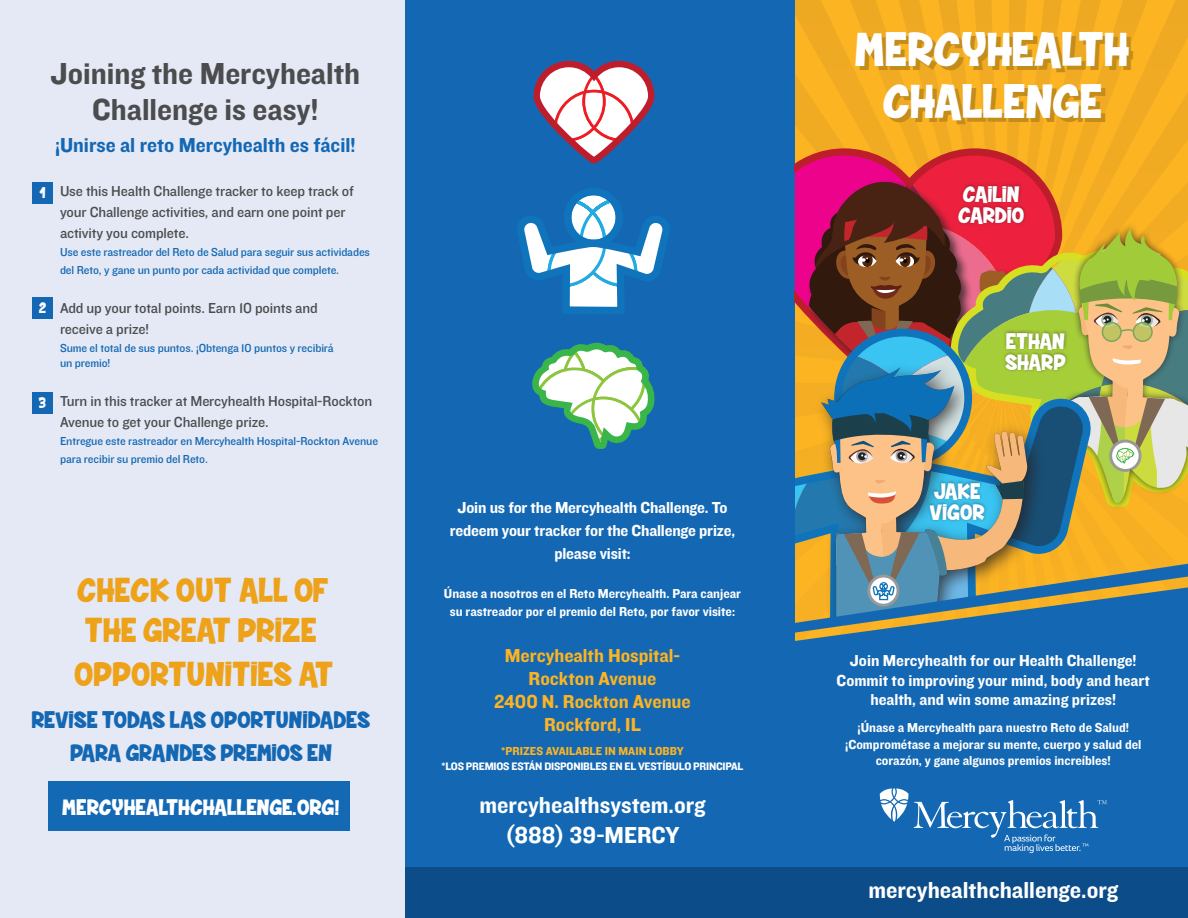
<style>
.page{position:relative;width:1188px;height:918px;background:#fff}
.page>*{position:absolute;margin:0;border:0;box-sizing:border-box;transform-origin:0 0}
.t1{font:48.3px/51.9px "Skater Girls Rock";color:#fff;text-align:center}
.t2{font:34.5px/40.5px "Skater Girls Rock";color:#eda21a}
.t3{font:31.5px/36px "Knockout HTF51 Middleweight";color:#4b4c4d;text-align:center}
.t4{font:24px/30px "Knockout HTF51 Middleweight";color:#fff;text-align:center}
.t5{font:24px/33px "Skater Girls Rock";color:#1468b3;text-align:center}
.t6{font:22.5px/21px "Skater Girls Rock";color:#fff}
.t7{font:21px "Knockout HTF51 Middleweight";color:#1468b3}
.t8{font:19.5px/23.1px "Knockout HTF51 Middleweight";color:#fcb423;text-align:center}
.t9{font:17.85px "Skater Girls Rock";color:#fff}
.t10{font:16.5px/19.5px "Knockout HTF51 Middleweight";color:#fff;text-align:center}
.t11{font:15px/21px "Knockout HTF31 Junior Middlewt";letter-spacing:-.01em;color:#4b4c4d}
.t12{font:13.5px/16.5px "Knockout HTF51 Middleweight";color:#fff;text-align:center}
.t13{font:12px/18px "Knockout HTF31 Junior Middlewt";letter-spacing:-.01em;color:#1468b3}
.t14{font:12px "Knockout HTF51 Middleweight";color:#fcb423}
.t15{font:11.25px "Knockout HTF51 Middleweight";letter-spacing:-.02em;color:#fff}
</style>
<div class="page">
<div style="left:406px;top:0;width:391px;height:918px;background:#1468b3"></div>
<div style="left:0;top:0;width:405px;height:918px;background:#e4e9f5"></div>
<svg style="left:795px;top:0;width:211px;height:148px;background:#f5ae23"></svg>
<svg style="left:1006px;top:0;width:182px;height:152px;background:#f5ae23"></svg>
<div style="left:795px;top:633px;width:393px;height:234px;background:#1468b3"></div>
<svg style="left:880px;top:788px;width:28px;height:34px"></svg>
<svg style="left:914px;top:800px;width:193px;height:53px;background:#377ebe"></svg>
<svg style="left:794px;top:152px;width:394px;height:481px;background:#9c8661"></svg>
<div style="left:406px;top:867px;width:782px;height:51px;background:#0c4c88"></div>
<div style="left:33px;top:182px;width:20px;height:21px;background:#1468b3"></div>
<div style="left:33px;top:298px;width:20px;height:21px;background:#1468b3"></div>
<div style="left:33px;top:392px;width:20px;height:22px;background:#1468b3"></div>
<svg style="left:534px;top:61px;width:120px;height:103px"></svg>
<svg style="left:533px;top:342px;width:122px;height:107px"></svg>
<div style="left:564px;top:188px;width:59px;height:59px;border:7px solid #1074bc;border-radius:50%"></div>
<svg style="left:517px;top:192px;width:151px;height:122px"></svg>
<div style="left:927px;top:479px;width:61px;height:44px;background:#231f20;opacity:.39"></div>
<div style="left:1002px;top:329px;width:67px;height:45px;background:#231f20;opacity:.39"></div>
<div style="left:956px;top:182px;width:71px;height:45px;background:#231f20;opacity:.39"></div>
<div style="left:48px;top:781px;width:302px;height:50px;background:#1469b4"></div>
<h3 class="t3" style="left:51px;top:57px;width:311px">Joining the Mercyhealth<br>Challenge is easy!</h3>
<h3 class="t7" style="left:55px;top:134px;width:302px">¡Unirse al reto Mercyhealth es fácil!</h3>
<p class="t11" style="left:60px;top:181px;width:295px">Use this Health Challenge tracker to keep track of your Challenge activities, and earn one point per activity you complete.</p>
<p class="t13" style="left:60px;top:243px;width:311px">Use este rastreador del Reto de Salud para seguir sus actividades del Reto, y gane un punto por cada actividad que complete.</p>
<p class="t11" style="left:60px;top:298px;width:259px">Add up your total points. Earn 10 points and receive a prize!</p>
<p class="t13" style="left:60px;top:341px;width:275px;line-height:15px">Sume el total de sus puntos. ¡Obtenga 10 puntos y recibirá un premio!</p>
<p class="t11" style="left:60px;top:391px;width:314px">Turn in this tracker at Mercyhealth Hospital-Rockton<br>Avenue to get your Challenge prize.</p>
<p class="t13" style="left:60px;top:432px;width:320px">Entregue este rastreador en Mercyhealth Hospital-Rockton Avenue para recibir su premio del Reto.</p>
<h3 class="t9" style="left:40px;top:182px;width:8px">1</h3>
<h3 class="t9" style="left:39px;top:297px;width:9px">2</h3>
<h3 class="t9" style="left:39px;top:392px;width:9px">3</h3>
<h2 class="t2" style="left:78px;top:571px;width:249px">CHECK OUT ALL OF<br>T HE GREAT PRIZE</h2>
<h2 class="t2" style="left:75px;top:655px;width:255px">OPPORT UNIT IES AT</h2>
<h3 class="t5" style="left:32px;top:704px;width:340px">REVISE T ODAS LAS OPORT UNIDADES<br>PARA GRANDES PREMIOS EN</h3>
<h3 class="t6" style="left:63px;top:797px;width:279px">MERCYHEALT HCHALLENGE.ORG!</h3>
<h3 class="t10" style="left:450px;top:496px;width:287px;line-height:23.1px">Join us for the Mercyhealth Challenge. To redeem your tracker for the Challenge prize, please visit:</h3>
<p class="t12" style="left:444px;top:585px;width:299px;line-height:18px">Únase a nosotros en el Reto Mercyhealth. Para canjear su rastreador por el premio del Reto, por favor visite:</p>
<h3 class="t8" style="left:494px;top:645px;width:198px">Mercyhealth Hospital-<br>Rockton Avenue<br>2400 N. Rockton Avenue<br>Rockford, IL</h3>
<p class="t14" style="left:501px;top:744px;width:184px">*PRIZES AVAILABLE IN MAIN LOBBY</p>
<p class="t15" style="left:442px;top:760px;width:303px">*LOS PREMIOS ESTÁN DISPONIBLES EN EL VESTÍBULO PRINCIPAL</p>
<h3 class="t4" style="left:480px;top:791px;width:227px">mercyhealthsystem.org (888) 39-MERCY</h3>
<h1 class="t1" style="left:856px;top:25px;width:276px">MERCYHEALT H<br>CHALLENGE</h1>
<h3 class="t6" style="left:959px;top:184px;width:67px">CAILIN<br>CARDIO</h3>
<h3 class="t6" style="left:1005px;top:331px;width:62px">ET HAN<br>SHARP</h3>
<h3 class="t6" style="left:930px;top:481px;width:56px">JAKE<br>VIGOR</h3>
<h3 class="t10" style="left:837px;top:651px;width:315px">Join Mercyhealth for our Health Challenge!<br>Commit to improving your mind, body and heart health, and win some amazing prizes!</h3>
<p class="t12" style="left:845px;top:720px;width:298px">¡Únase a Mercyhealth para nuestro Reto de Salud! ¡Comprométase a mejorar su mente, cuerpo y salud del corazón, y gane algunos premios increíbles!</p>
<h3 class="t4" style="left:868px;top:876px;width:251px">mercyhealthchallenge.org</h3>
</div>
